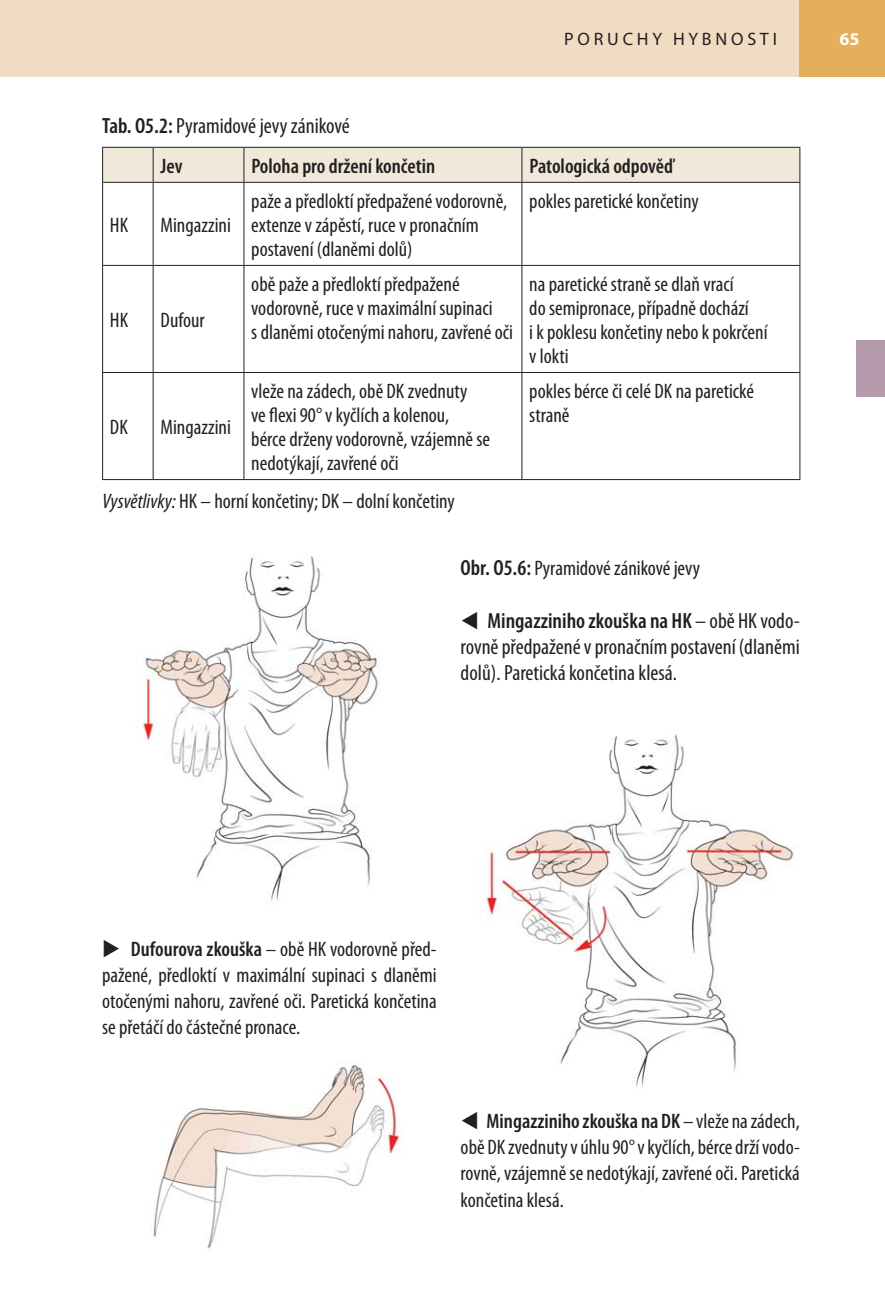
<style>
.page{position:relative;width:885px;height:1316px;background:#fff}
.page>*{position:absolute;margin:0;border:0;box-sizing:border-box;transform-origin:0 0}
.t1{font:condensed 22px/26.2px "Myriad Pro";color:#231f20;text-align:justify}
.t2{font:condensed 21px/24px "Myriad Pro";color:#231f20}
.t3{font:600 condensed 21px "Myriad Pro";color:#231f20}
.t4{font:18px "Myriad Pro";letter-spacing:.21em;color:#231f20}
.t5{font:700 18px "Myriad Pro";color:#fff}
.s1{font-weight:600}
.s2{font-style:italic}
.s3{font-weight:600;font-size:22px}
</style>
<div class="page">
<div style="left:0;top:0;width:799px;height:77px;background:#f0dcc3"></div>
<div style="left:799px;top:0;width:85px;height:77px;background:#e4af5c"></div>
<div style="left:103px;top:148px;width:696px;height:34px;background:#f0e9d9"></div>
<hr style="left:102px;top:147px;width:51px;height:1px;background:#231f20">
<hr style="left:102px;top:148px;width:1px;height:34px;background:#231f20">
<hr style="left:153px;top:147px;width:91px;height:1px;background:#231f20">
<hr style="left:153px;top:148px;width:1px;height:34px;background:#231f20">
<hr style="left:244px;top:147px;width:278px;height:1px;background:#231f20">
<hr style="left:243px;top:148px;width:1px;height:34px;background:#231f20">
<hr style="left:522px;top:147px;width:278px;height:1px;background:#231f20">
<hr style="left:521px;top:148px;width:1px;height:34px;background:#231f20">
<hr style="left:799px;top:148px;width:1px;height:34px;background:#231f20">
<hr style="left:102px;top:182px;width:51px;height:1px;background:#231f20">
<hr style="left:102px;top:183px;width:1px;height:82px;background:#231f20">
<hr style="left:153px;top:182px;width:91px;height:1px;background:#231f20">
<hr style="left:153px;top:183px;width:1px;height:82px;background:#231f20">
<hr style="left:244px;top:182px;width:278px;height:1px;background:#231f20">
<hr style="left:243px;top:183px;width:1px;height:82px;background:#231f20">
<hr style="left:522px;top:182px;width:278px;height:1px;background:#231f20">
<hr style="left:521px;top:183px;width:1px;height:82px;background:#231f20">
<hr style="left:799px;top:183px;width:1px;height:82px;background:#231f20">
<hr style="left:102px;top:265px;width:51px;height:1px;background:#231f20">
<hr style="left:102px;top:266px;width:1px;height:106px;background:#231f20">
<hr style="left:153px;top:265px;width:91px;height:1px;background:#231f20">
<hr style="left:153px;top:266px;width:1px;height:106px;background:#231f20">
<hr style="left:244px;top:265px;width:278px;height:1px;background:#231f20">
<hr style="left:243px;top:266px;width:1px;height:106px;background:#231f20">
<hr style="left:522px;top:265px;width:278px;height:1px;background:#231f20">
<hr style="left:521px;top:266px;width:1px;height:106px;background:#231f20">
<hr style="left:799px;top:266px;width:1px;height:106px;background:#231f20">
<hr style="left:102px;top:372px;width:51px;height:1px;background:#231f20">
<hr style="left:102px;top:373px;width:1px;height:106px;background:#231f20">
<hr style="left:153px;top:372px;width:91px;height:1px;background:#231f20">
<hr style="left:153px;top:373px;width:1px;height:106px;background:#231f20">
<hr style="left:244px;top:372px;width:278px;height:1px;background:#231f20">
<hr style="left:243px;top:373px;width:1px;height:106px;background:#231f20">
<hr style="left:522px;top:372px;width:278px;height:1px;background:#231f20">
<hr style="left:521px;top:373px;width:1px;height:106px;background:#231f20">
<hr style="left:799px;top:373px;width:1px;height:106px;background:#231f20">
<hr style="left:102px;top:479px;width:698px;height:1px;background:#231f20">
<div style="left:856px;top:340px;width:28px;height:57px;background:#b59aac"></div>
<img style="left:484px;top:734px;width:310px;height:353px">
<img style="left:136px;top:556px;width:243px;height:345px">
<img style="left:153px;top:1062px;width:248px;height:187px">
<p class="t4" style="left:564px;top:32px;width:214px">PORUCHY HYBNOSTI</p>
<p class="t4" style="left:675px;top:32px;width:103px">KAPITOLA</p>
<p class="t5" style="left:839px;top:32px;width:21px">65</p>
<p class="t1" style="left:102px;top:115px;width:249px"><span class="s1">Tab. O5.2:</span> Pyramidové jevy zánikové</p>
<p class="t3" style="left:160px;top:158px;width:24px">Jev</p>
<p class="t3" style="left:251px;top:158px;width:185px">Poloha pro držení končetin</p>
<p class="t3" style="left:529px;top:158px;width:145px">Patologická odpověď</p>
<p class="t2" style="left:110px;top:215px;width:20px">HK</p>
<p class="t2" style="left:160px;top:215px;width:72px">Mingazzini</p>
<p class="t2" style="left:110px;top:310px;width:20px">HK</p>
<p class="t2" style="left:160px;top:310px;width:46px">Dufour</p>
<p class="t2" style="left:251px;top:191px;width:257px">paže a předloktí předpažené vodorovně, extenze v zápěstí, ruce v pronačním postavení (dlaněmi dolů)</p>
<p class="t2" style="left:529px;top:191px;width:171px">pokles paretické končetiny</p>
<p class="t2" style="left:251px;top:274px;width:263px">obě paže a předloktí předpažené vodorovně, ruce v maximální supinaci<br>s dlaněmi otočenými nahoru, zavřené oči</p>
<p class="t2" style="left:529px;top:274px;width:240px">na paretické straně se dlaň vrací<br>do semipronace, případně dochází<br>i k poklesu končetiny nebo k pokrčení v lokti</p>
<p class="t2" style="left:251px;top:381px;width:240px">vleže na zádech, obě DK zvednuty<br>ve flexi 90° v kyčlích a kolenou,<br>bérce drženy vodorovně, vzájemně se nedotýkají, zavřené oči</p>
<p class="t2" style="left:529px;top:381px;width:226px">pokles bérce či celé DK na paretické straně</p>
<p class="t2" style="left:102px;top:491px;width:354px"><span class="s2">Vysvětlivky:</span> HK – horní končetiny; DK – dolní končetiny</p>
<p class="t2" style="left:110px;top:417px;width:19px">DK</p>
<p class="t2" style="left:160px;top:417px;width:72px">Mingazzini</p>
<p class="t2" style="left:460px;top:558px;width:241px"><span class="s3">Obr. O5.6:</span> Pyramidové zánikové jevy</p>
<p class="t1" style="left:460px;top:609px;width:341px">▼ <span class="s1">Mingazziniho zkouška na HK</span> – obě HK vodo&shy;rovně předpažené v pronačním postavení (dlaněmi dolů). Paretická končetina klesá.</p>
<p class="t2" style="left:102px;top:937px;width:336px;line-height:26.2px;text-align:justify">◆ <span class="s1">Dufourova zkouška</span> – obě HK vodorovně před&shy;pažené, předloktí v maximální supinaci s dlaněmi otočenými nahoru, zavřené oči. Paretická končetina se přetáčí do částečné pronace.</p>
<p class="t2" style="left:460px;top:1109px;width:341px;line-height:26.2px;text-align:justify">▼ <span class="s1">Mingazziniho zkouška na DK</span> – vleže na zádech, obě DK zvednuty v úhlu 90° v kyčlích, bérce drží vodo&shy;rovně, vzájemně se nedotýkají, zavřené oči. Paretická končetina klesá.</p>
</div>
